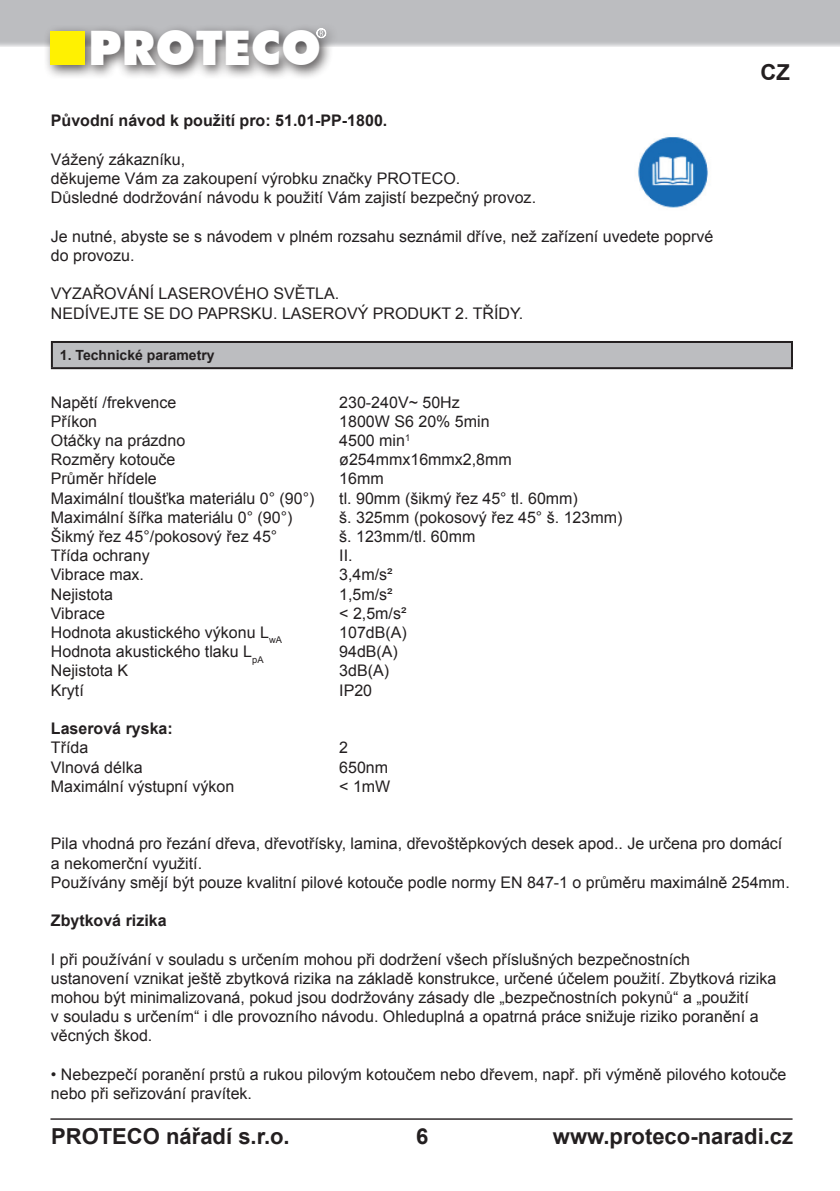
<style>
.page{position:relative;width:840px;height:1191px;background:#fff}
.page>*{position:absolute;margin:0;border:0;box-sizing:border-box;transform-origin:0 0}
.t1{font:900 47.6px "Futura BT";color:#fff}
.t2{font:700 22px "Arial";color:#231f20}
.t3{font:16px/19.2px "Arial";color:#231f20}
.t4{font:700 16px "Arial";color:#231f20}
.t5{font:700 14px "Arial";color:#231f20}
</style>
<div class="page">
<div style="left:0;top:0;width:839px;height:46px;background:#bcbdc0"></div>
<hr style="left:50px;top:1118px;width:742px;height:1px;background:#231f20">
<div style="left:43px;top:22px;width:296px;height:59px;background:#231f20;opacity:.75"></div>
<div style="left:50px;top:31px;width:35px;height:34px;background:#fff101"></div>
<svg style="left:316px;top:28px;width:10px;height:10px"></svg>
<div style="left:52px;top:342px;width:739px;height:26px;background:#bcbdc0"></div>
<hr style="left:51px;top:341px;width:741px;height:2px;background:#231f20">
<hr style="left:51px;top:343px;width:2px;height:24px;background:#231f20">
<hr style="left:790px;top:343px;width:2px;height:24px;background:#231f20">
<hr style="left:51px;top:367px;width:741px;height:2px;background:#231f20">
<img style="left:638px;top:137px;width:70px;height:71px">
<h1 class="t1" style="left:88px;top:20px;width:235px">PROTECO</h1>
<p class="t4" style="left:51px;top:110px;width:338px">Původní návod k použití pro: 51.01-PP-1800.</p>
<p class="t3" style="left:51px;top:150px;width:486px">Vážený zákazníku,<br>děkujeme Vám za zakoupení výrobku značky PROTECO.<br>Důsledné dodržování návodu k použití Vám zajistí bezpečný provoz.</p>
<p class="t3" style="left:51px;top:227px;width:663px">Je nutné, abyste se s návodem v plném rozsahu seznámil dříve, než zařízení uvedete poprvé do provozu.</p>
<p class="t3" style="left:51px;top:284px;width:473px">VYZAŘOVÁNÍ LASEROVÉHO SVĚTLA.<br>NEDÍVEJTE SE DO PAPRSKU. LASEROVÝ PRODUKT 2. TŘÍDY.</p>
<p class="t5" style="left:60px;top:346px;width:156px">1. Technické parametry</p>
<p class="t3" style="left:51px;top:392px;width:127px">Napětí /frekvence</p>
<p class="t3" style="left:339px;top:392px;width:122px">230-240V~ 50Hz</p>
<p class="t3" style="left:51px;top:412px;width:48px">Příkon</p>
<p class="t3" style="left:339px;top:412px;width:152px">1800W S6 20% 5min</p>
<p class="t3" style="left:51px;top:431px;width:136px">Otáčky na prázdno</p>
<p class="t3" style="left:339px;top:431px;width:73px">4500 min<sup>1</sup></p>
<p class="t3" style="left:51px;top:450px;width:126px">Rozměry kotouče</p>
<p class="t3" style="left:339px;top:450px;width:174px">ø254mmx16mmx2,8mm</p>
<p class="t3" style="left:51px;top:469px;width:107px">Průměr hřídele</p>
<p class="t3" style="left:339px;top:469px;width:46px">16mm</p>
<p class="t3" style="left:51px;top:488px;width:265px">Maximální tloušťka materiálu 0° (90°)</p>
<p class="t3" style="left:339px;top:488px;width:240px">tl. 90mm (šikmý řez 45° tl. 60mm)</p>
<p class="t3" style="left:51px;top:508px;width:243px">Maximální šířka materiálu 0° (90°)</p>
<p class="t3" style="left:339px;top:508px;width:284px">š. 325mm (pokosový řez 45° š. 123mm)</p>
<p class="t3" style="left:51px;top:527px;width:228px">Šikmý řez 45°/pokosový řez 45°</p>
<p class="t3" style="left:339px;top:527px;width:138px">š. 123mm/tl. 60mm</p>
<p class="t3" style="left:51px;top:546px;width:100px">Třída ochrany</p>
<p class="t3" style="left:339px;top:546px;width:15px">II.</p>
<p class="t3" style="left:51px;top:565px;width:95px">Vibrace max.</p>
<p class="t3" style="left:339px;top:565px;width:55px">3,4m/s²</p>
<p class="t3" style="left:51px;top:584px;width:64px">Nejistota</p>
<p class="t3" style="left:339px;top:584px;width:55px">1,5m/s²</p>
<p class="t3" style="left:51px;top:604px;width:55px">Vibrace</p>
<p class="t3" style="left:339px;top:604px;width:69px">&lt; 2,5m/s²</p>
<p class="t3" style="left:51px;top:623px;width:232px">Hodnota akustického výkonu L<sub>wA</sub></p>
<p class="t3" style="left:339px;top:623px;width:69px">107dB(A)</p>
<p class="t3" style="left:51px;top:642px;width:214px">Hodnota akustického tlaku L<sub>pA</sub></p>
<p class="t3" style="left:339px;top:642px;width:60px">94dB(A)</p>
<p class="t3" style="left:51px;top:661px;width:79px">Nejistota K</p>
<p class="t3" style="left:339px;top:661px;width:51px">3dB(A)</p>
<p class="t3" style="left:51px;top:680px;width:34px">Krytí</p>
<p class="t3" style="left:339px;top:680px;width:34px">IP20</p>
<p class="t4" style="left:51px;top:718px;width:123px">Laserová ryska:</p>
<p class="t3" style="left:51px;top:738px;width:39px">Třída</p>
<p class="t3" style="left:339px;top:738px;width:10px">2</p>
<p class="t3" style="left:51px;top:757px;width:93px">Vlnová délka</p>
<p class="t3" style="left:339px;top:757px;width:50px">650nm</p>
<p class="t3" style="left:51px;top:776px;width:185px">Maximální výstupní výkon</p>
<p class="t3" style="left:339px;top:776px;width:53px">&lt; 1mW</p>
<h2 class="t2" style="left:760px;top:57px;width:31px">CZ</h2>
<p class="t3" style="left:51px;top:834px;width:740px">Pila vhodná pro řezání dřeva, dřevotřísky, lamina, dřevoštěpkových desek apod.. Je určena pro domácí a nekomerční využití.<br>Používány smějí být pouze kvalitní pilové kotouče podle normy EN 847-1 o průměru maximálně 254mm.</p>
<p class="t4" style="left:51px;top:910px;width:117px">Zbytková rizika</p>
<p class="t3" style="left:51px;top:949px;width:726px">I při používání v souladu s určením mohou při dodržení všech příslušných bezpečnostních<br>ustanovení vznikat ještě zbytková rizika na základě konstrukce, určené účelem použití. Zbytková rizika mohou být minimalizovaná, pokud jsou dodržovány zásady dle „bezpečnostních pokynů“ a „použití<br>v souladu s určením“ i dle provozního návodu. Ohleduplná a opatrná práce snižuje riziko poranění a věcných škod.</p>
<p class="t3" style="left:51px;top:1064px;width:736px">• Nebezpečí poranění prstů a rukou pilovým kotoučem nebo dřevem, např. při výměně pilového kotouče nebo při seřizování pravítek.</p>
<h2 class="t2" style="left:51px;top:1122px;width:240px">PROTECO nářadí s.r.o.</h2>
<h2 class="t2" style="left:552px;top:1122px;width:241px">www.proteco-naradi.cz</h2>
<h2 class="t2" style="left:416px;top:1122px;width:14px">6</h2>
</div>
